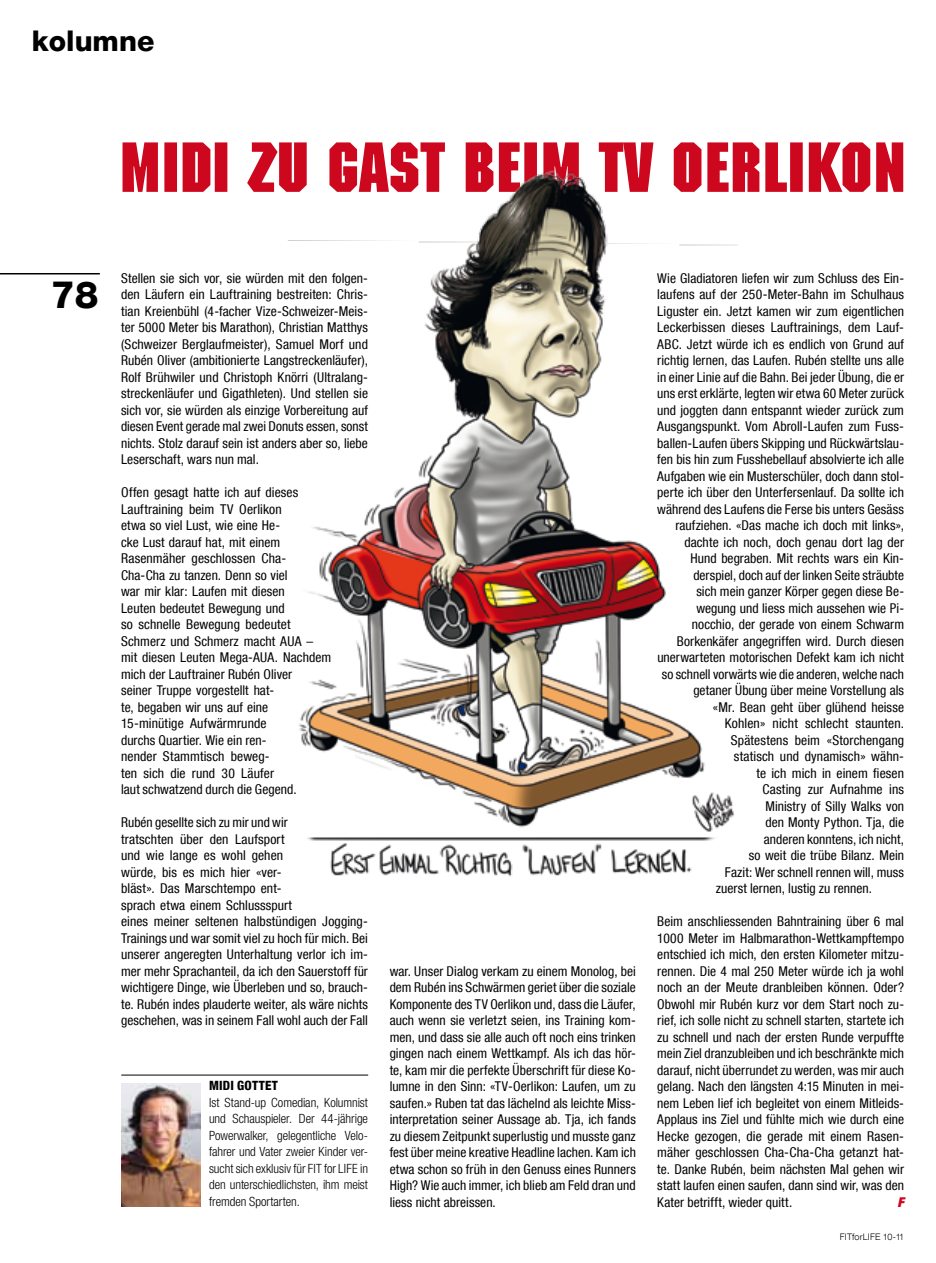
<style>
.page{position:relative;width:936px;height:1263px;background:#fff}
.page>*{position:absolute;margin:0;border:0;box-sizing:border-box;transform-origin:0 0}
.t1{font:800 37.5px "Helvetica Neue LT Com";color:#000}
.t2{font:800 28.5px "Helvetica Neue LT Com";color:#000}
.t3{font:condensed 13.5px/16.5px "Helvetica Neue LT Com";letter-spacing:.005em;color:#000;text-align:justify}
.t4{font:italic 900 condensed 13.5px "Helvetica Neue LT Com";color:#cd071e}
.t5{font:300 condensed 12.75px/16.5px "Helvetica Neue LT Com";letter-spacing:-.005em;color:#000;text-align:justify}
.t6{font:800 condensed 12.75px "Helvetica Neue LT Com";letter-spacing:.02em;color:#000}
.t7{font:300 9px "Helvetica Neue LT Com";letter-spacing:.02em;color:#000}
</style>
<div class="page">
<svg style="left:122px;top:142px;width:781px;height:50px"></svg>
<img style="left:286px;top:162px;width:451px;height:715px">
<hr style="left:0;top:273px;width:100px;height:1px;background:#000">
<img style="left:121px;top:1083px;width:79px;height:124px">
<hr style="left:121px;top:1075px;width:247px;height:1px;background:#000">
<h2 class="t2" style="left:32px;top:24px;width:124px">kolumne</h2>
<h1 class="t1" style="left:51px;top:273px;width:49px">78</h1>
<p class="t3" style="left:121px;top:269px;width:248px">Stellen sie sich vor, sie würden mit den folgen&shy;den Läufern ein Lauftraining bestreiten: Chris&shy;tian Kreienbühl (4-facher Vize-Schweizer-Meis&shy;ter 5000 Meter bis Marathon), Christian Matthys (Schweizer Berglaufmeister), Samuel Morf und Rubén Oliver (ambitionierte Langstreckenläufer), Rolf Brühwiler und Christoph Knörri (Ultralang&shy;streckenläufer und Gigathleten). Und stellen sie sich vor, sie würden als einzige Vorbereitung auf diesen Event gerade mal zwei Donuts essen, sonst nichts. Stolz darauf sein ist anders aber so, liebe Leserschaft, wars nun mal.</p>
<p class="t3" style="left:121px;top:484px;width:211px;text-align:left">Offen gesagt hatte ich auf dieses<br>Lauftraining beim TV Oerlikon<br>etwa so viel Lust, wie eine He-<br>cke Lust darauf hat, mit einem<br>Rasenmäher geschlossen Cha-<br>Cha-Cha zu tanzen. Denn so viel<br>war mir klar: Laufen mit diesen<br>Leuten bedeutet Bewegung und<br>so schnelle Bewegung bedeutet<br>Schmerz und Schmerz macht AUA – mit diesen Leuten Mega-AUA. Nachdem mich der Lauftrainer Rubén Oliver<br>seiner Truppe vorgestellt hat-<br>te, begaben wir uns auf eine<br>15-minütige Aufwärmrunde<br>durchs Quartier. Wie ein ren-<br>nender Stammtisch beweg-<br>ten sich die rund 30 Läufer<br>laut schwatzend durch die Gegend.</p>
<p class="t3" style="left:121px;top:814px;width:248px;text-align:left">Rubén gesellte sich zu mir und wir<br>tratschten über den Laufsport<br>und wie lange es wohl gehen<br>würde, bis es mich hier «ver-<br>bläst». Das Marschtempo ent-<br>sprach etwa einem Schlussspurt<br>eines meiner seltenen halbstündigen Jogging-Trainings und war somit viel zu hoch für mich. Bei unserer angeregten Unterhaltung verlor ich im&shy;mer mehr Sprachanteil, da ich den Sauerstoff für wichtigere Dinge, wie Überleben und so, brauch&shy;te. Rubén indes plauderte weiter, als wäre nichts geschehen, was in seinem Fall wohl auch der Fall</p>
<p class="t6" style="left:209px;top:1078px;width:70px">MIDI GOTTET</p>
<p class="t5" style="left:209px;top:1094px;width:160px">Ist Stand-up Comedian, Kolumnist und Schauspieler. Der 44-jährige Powerwalker, gelegentliche Velo&shy;fahrer und Vater zweier Kinder ver&shy;sucht sich exklusiv für FIT for LIFE in den unterschiedlichsten, ihm meist fremden Sportarten.</p>
<p class="t3" style="left:389px;top:962px;width:248px">war. Unser Dialog verkam zu einem Monolog, bei dem Rubén ins Schwärmen geriet über die soziale Komponente des TV Oerlikon und, dass die Läufer, auch wenn sie verletzt seien, ins Training kom&shy;men, und dass sie alle auch oft noch eins trinken gingen nach einem Wettkampf. Als ich das hör&shy;te, kam mir die perfekte Überschrift für diese Ko&shy;lumne in den Sinn: «TV-Oerlikon: Laufen, um zu saufen.» Ruben tat das lächelnd als leichte Miss&shy;interpretation seiner Aussage ab. Tja, ich fands zu diesem Zeitpunkt superlustig und musste ganz fest über meine kreative Headline lachen. Kam ich etwa schon so früh in den Genuss eines Runners High? Wie auch immer, ich blieb am Feld dran und liess nicht abreissen.</p>
<p class="t3" style="left:657px;top:269px;width:248px">Wie Gladiatoren liefen wir zum Schluss des Ein-</p>
<p class="t3" style="left:657px;top:286px;width:248px">laufens auf der 250-Meter-Bahn im Schulhaus</p>
<p class="t3" style="left:657px;top:302px;width:248px">Liguster ein. Jetzt kamen wir zum eigentlichen</p>
<p class="t3" style="left:657px;top:319px;width:248px">Leckerbissen dieses Lauftrainings, dem Lauf-</p>
<p class="t3" style="left:657px;top:335px;width:248px">ABC. Jetzt würde ich es endlich von Grund auf</p>
<p class="t3" style="left:657px;top:352px;width:248px">richtig lernen, das Laufen. Rubén stellte uns alle</p>
<p class="t3" style="left:657px;top:368px;width:248px">in einer Linie auf die Bahn. Bei jeder Übung, die er</p>
<p class="t3" style="left:657px;top:385px;width:248px">uns erst erklärte, legten wir etwa 60 Meter zurück</p>
<p class="t3" style="left:657px;top:401px;width:248px">und joggten dann entspannt wieder zurück zum</p>
<p class="t3" style="left:657px;top:418px;width:248px">Ausgangspunkt. Vom Abroll-Laufen zum Fuss-</p>
<p class="t3" style="left:657px;top:434px;width:248px">ballen-Laufen übers Skipping und Rückwärtslau-</p>
<p class="t3" style="left:657px;top:451px;width:248px">fen bis hin zum Fusshebellauf absolvierte ich alle</p>
<p class="t3" style="left:657px;top:467px;width:248px">Aufgaben wie ein Musterschüler, doch dann stol-</p>
<p class="t3" style="left:657px;top:484px;width:248px">perte ich über den Unterfersenlauf. Da sollte ich</p>
<p class="t3" style="left:657px;top:500px;width:248px">während des Laufens die Ferse bis unters Gesäss</p>
<p class="t3" style="left:675px;top:517px;width:230px">raufziehen. «Das mache ich doch mit links»,</p>
<p class="t3" style="left:684px;top:533px;width:221px">dachte ich noch, doch genau dort lag der</p>
<p class="t3" style="left:690px;top:550px;width:215px">Hund begraben. Mit rechts wars ein Kin-</p>
<p class="t3" style="left:693px;top:566px;width:212px">derspiel, doch auf der linken Seite sträubte</p>
<p class="t3" style="left:696px;top:583px;width:209px">sich mein ganzer Körper gegen diese Be-</p>
<p class="t3" style="left:696px;top:599px;width:209px">wegung und liess mich aussehen wie Pi-</p>
<p class="t3" style="left:691px;top:616px;width:214px">nocchio, der gerade von einem Schwarm</p>
<p class="t3" style="left:676px;top:632px;width:229px">Borkenkäfer angegriffen wird. Durch diesen</p>
<p class="t3" style="left:657px;top:649px;width:248px">unerwarteten motorischen Defekt kam ich nicht</p>
<p class="t3" style="left:661px;top:665px;width:244px">so schnell vorwärts wie die anderen, welche nach</p>
<p class="t3" style="left:693px;top:682px;width:212px">getaner Übung über meine Vorstellung als</p>
<p class="t3" style="left:712px;top:698px;width:193px">«Mr. Bean geht über glühend heisse</p>
<p class="t3" style="left:724px;top:715px;width:181px">Kohlen» nicht schlecht staunten.</p>
<p class="t3" style="left:730px;top:731px;width:175px">Spätestens beim «Storchengang</p>
<p class="t3" style="left:733px;top:748px;width:172px">statisch und dynamisch» wähn-</p>
<p class="t3" style="left:756px;top:764px;width:149px">te ich mich in einem fiesen</p>
<p class="t3" style="left:762px;top:781px;width:143px">Casting zur Aufnahme ins</p>
<p class="t3" style="left:765px;top:797px;width:140px">Ministry of Silly Walks von</p>
<p class="t3" style="left:765px;top:814px;width:140px">den Monty Python. Tja, die</p>
<p class="t3" style="left:763px;top:830px;width:142px">anderen konntens, ich nicht,</p>
<p class="t3" style="left:748px;top:847px;width:157px">so weit die trübe Bilanz. Mein</p>
<p class="t3" style="left:724px;top:863px;width:181px">Fazit: Wer schnell rennen will, muss</p>
<p class="t3" style="left:715px;top:880px;width:158px">zuerst lernen, lustig zu rennen.</p>
<p class="t3" style="left:657px;top:913px;width:248px">Beim anschliessenden Bahntraining über 6 mal 1000 Meter im Halbmarathon-Wettkampftempo entschied ich mich, den ersten Kilometer mitzu&shy;rennen. Die 4 mal 250 Meter würde ich ja wohl noch an der Meute dranbleiben können. Oder?<br>Obwohl mir Rubén kurz vor dem Start noch zu&shy;rief, ich solle nicht zu schnell starten, startete ich zu schnell und nach der ersten Runde verpuffte mein Ziel dranzubleiben und ich beschränkte mich darauf, nicht überrundet zu werden, was mir auch gelang. Nach den längsten 4:15 Minuten in mei&shy;nem Leben lief ich begleitet von einem Mitleids-Applaus ins Ziel und fühlte mich wie durch eine Hecke gezogen, die gerade mit einem Rasen&shy;mäher geschlossen Cha-Cha-Cha getanzt hat&shy;te. Danke Rubén, beim nächsten Mal gehen wir statt laufen einen saufen, dann sind wir, was den Kater betrifft, wieder quitt.</p>
<p class="t4" style="left:897px;top:1193px;width:8px">F</p>
<p class="t7" style="left:839px;top:1231px;width:66px">FITforLIFE 10-11</p>
</div>
